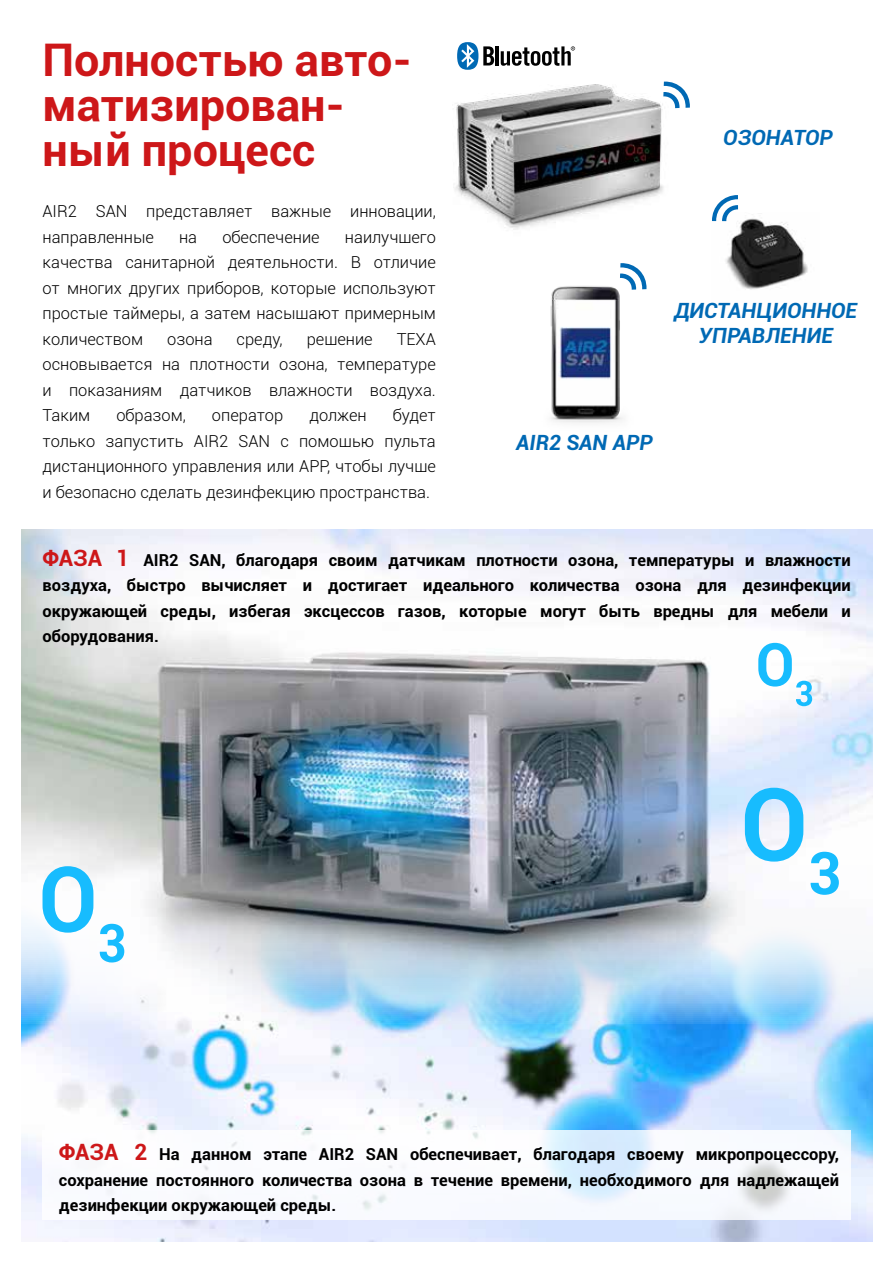
<style>
.page{position:relative;width:893px;height:1263px;background:#fff}
.page>*{position:absolute;margin:0;border:0;box-sizing:border-box;transform-origin:0 0}
.t1{font:700 45px/45px "Roboto";color:#cd1719}
.t2{font:italic 700 21px/25.2px "Roboto";color:#0069b4;text-align:center}
.t3{font:300 16.5px/25.5px "Roboto";color:#000;text-align:justify}
.t4{font:700 16.5px/25.5px "Roboto";color:#000;text-align:justify}
.s1{font-size:22.5px;color:#cd1719}
</style>
<div class="page">
<img style="left:455px;top:48px;width:223px;height:182px">
<img style="left:21px;top:1023px;width:852px;height:219px">
<img style="left:21px;top:529px;width:852px;height:494px">
<img style="left:712px;top:218px;width:96px;height:72px">
<img style="left:550px;top:286px;width:73px;height:137px">
<svg style="left:663px;top:81px;width:27px;height:27px"></svg>
<svg style="left:620px;top:263px;width:27px;height:27px"></svg>
<hr style="left:495px;top:46px;width:4px;height:19px;background:#000">
<svg style="left:501px;top:46px;width:74px;height:20px"></svg>
<svg style="left:457px;top:42px;width:37px;height:28px"></svg>
<div style="left:43px;top:1130px;width:808px;height:90px;background:#fff"></div>
<svg style="left:712px;top:195px;width:26px;height:26px"></svg>
<svg style="left:745px;top:788px;width:94px;height:107px"></svg>
<svg style="left:758px;top:643px;width:54px;height:63px"></svg>
<svg style="left:43px;top:866px;width:81px;height:96px"></svg>
<h1 class="t1" style="left:43px;top:36px;width:371px">Полностью авто&shy;матизирован&shy;ный процесс</h1>
<p class="t3" style="left:43px;top:198px;width:395px">AIR2 SAN представляет важные инновации, направленные</p>
<p class="t3" style="left:179px;top:224px;width:20px">на</p>
<p class="t3" style="left:222px;top:224px;width:99px">обеспечение</p>
<p class="t3" style="left:43px;top:224px;width:395px;text-indent:302px">наилучшего качества санитарной деятельности. В отличие от многих других приборов, которые используют простые таймеры, а затем насыщают примерным количеством</p>
<p class="t3" style="left:43px;top:326px;width:395px;text-indent:354px">TEXA основывается на плотности озона, температуре и показаниям датчиков влажности воздуха.<br>Таким</p>
<p class="t3" style="left:167px;top:326px;width:47px">озона</p>
<p class="t3" style="left:236px;top:326px;width:48px">среду,</p>
<p class="t3" style="left:307px;top:326px;width:68px">решение</p>
<p class="t3" style="left:43px;top:402px;width:395px;text-indent:350px">будет только запустить AIR2 SAN с помощью пульта дистанционного управления или APP, чтобы лучше и безопасно сделать дезинфекцию пространства.</p>
<p class="t3" style="left:116px;top:402px;width:71px">образом,</p>
<p class="t3" style="left:212px;top:402px;width:73px">оператор</p>
<p class="t3" style="left:309px;top:402px;width:59px">должен</p>
<p class="t2" style="left:723px;top:125px;width:111px">ОЗОНАТОР</p>
<p class="t2" style="left:674px;top:297px;width:184px">ДИСТАНЦИОННОЕ<br>УПРАВЛЕНИЕ</p>
<p class="t2" style="left:516px;top:429px;width:138px">AIR2 SAN APP</p>
<p class="t4" style="left:43px;top:546px;width:810px"><span class="s1">ФАЗА 1</span> AIR2 SAN, благодаря своим датчикам плотности озона, температуры и влажности воздуха, быстро вычисляет и достигает идеального количества озона для дезинфекции окружающей среды, избегая эксцессов газов, которые могут быть вредны для мебели и оборудования.</p>
<p class="t4" style="left:59px;top:1141px;width:782px"><span class="s1">ФАЗА 2</span> На данном этапе AIR2 SAN обеспечивает, благодаря своему микропроцессору, сохранение постоянного количества озона в течение времени, необходимого для надлежащей дезинфекции окружающей среды.</p>
</div>
